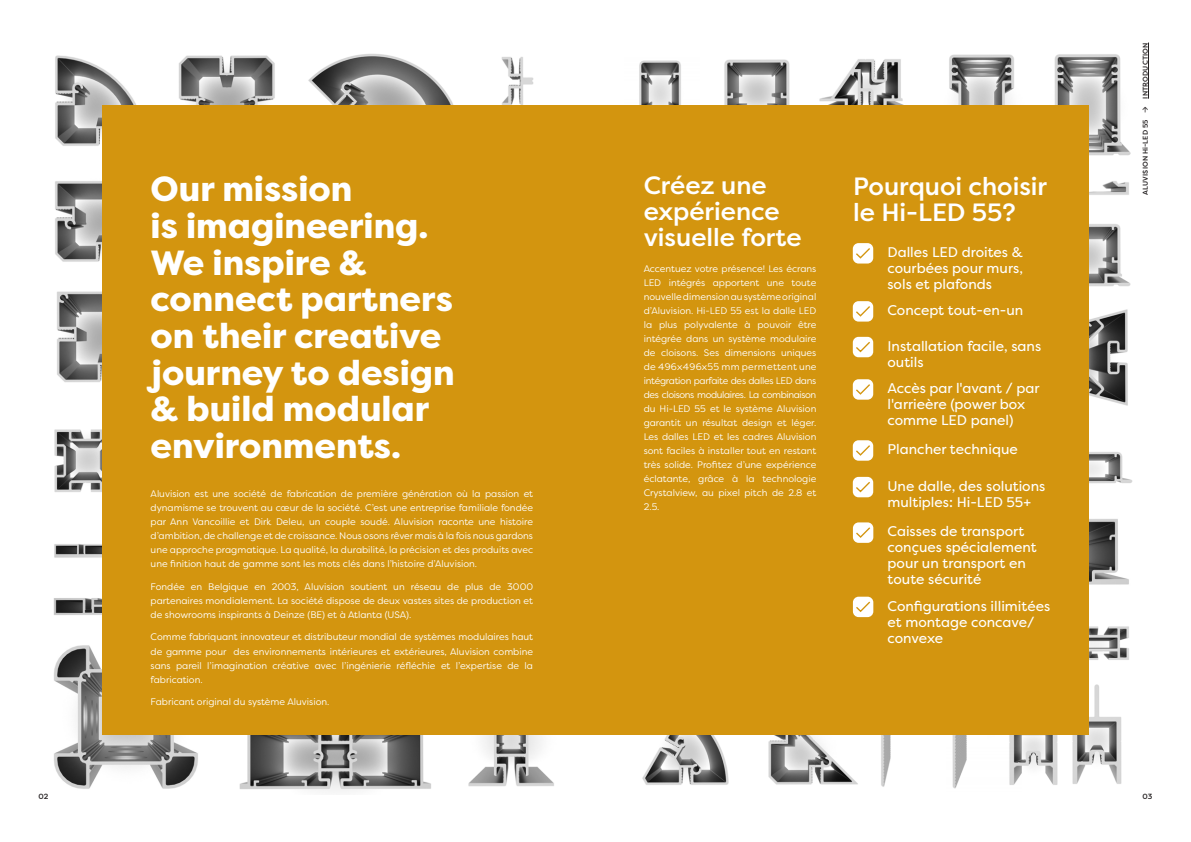
<style>
.page{position:relative;width:1191px;height:842px;background:#fff}
.page>*{position:absolute;margin:0;border:0;box-sizing:border-box;transform-origin:0 0}
.Title_white_heavy_42{font:800 34.9px/36.7px "Filson Pro";color:#fff}
.Subtitle_white_mediu{font:500 25px/26px "Filson Pro";color:#fff}
.Subsubtitle_white_ca{font:14px/16px "Filson Pro";color:#fff}
.Bodytext_light_9_5_p{font:9.5px/14px "Filson Pro";color:#fff;text-align:justify}
.t1{font:500 7.5px "Filson Pro";color:#231f20}
.t2{font:500 7px "Filson Pro";letter-spacing:.02em;color:#231f20}
</style>
<div class="page">
<img style="left:54px;top:645px;width:144px;height:144px">
<img style="left:239px;top:735px;width:192px;height:56px">
<img style="left:468px;top:735px;width:86px;height:52px">
<img style="left:768px;top:735px;width:90px;height:50px">
<img style="left:179px;top:55px;width:96px;height:50px">
<img style="left:57px;top:291px;width:45px;height:91px">
<img style="left:642px;top:735px;width:87px;height:50px">
<img style="left:1089px;top:181px;width:40px;height:14px">
<img style="left:308px;top:54px;width:146px;height:51px">
<img style="left:54px;top:598px;width:48px;height:17px">
<img style="left:55px;top:55px;width:81px;height:91px">
<img style="left:54px;top:544px;width:48px;height:14px">
<img style="left:55px;top:181px;width:47px;height:81px">
<img style="left:1089px;top:309px;width:39px;height:97px">
<img style="left:1089px;top:626px;width:40px;height:34px">
<img style="left:54px;top:429px;width:48px;height:63px">
<img style="left:1089px;top:519px;width:40px;height:66px">
<img style="left:1089px;top:452px;width:44px;height:32px">
<img style="left:639px;top:60px;width:42px;height:45px">
<img style="left:501px;top:57px;width:33px;height:48px">
<img style="left:1054px;top:54px;width:77px;height:102px">
<img style="left:949px;top:54px;width:65px;height:51px">
<img style="left:1089px;top:224px;width:42px;height:63px">
<img style="left:724px;top:59px;width:66px;height:46px">
<img style="left:881px;top:735px;width:10px;height:52px">
<img style="left:952px;top:735px;width:15px;height:54px">
<img style="left:1072px;top:684px;width:50px;height:100px">
<img style="left:1009px;top:735px;width:49px;height:50px">
<img style="left:819px;top:59px;width:85px;height:46px">
<div style="left:102px;top:105px;width:987px;height:630px;background:#d3950f"></div>
<div style="left:852px;top:243px;width:21px;height:21px;background:#fff;border-radius:6px"></div>
<svg style="left:856px;top:248px;width:14px;height:11px"></svg>
<div style="left:852px;top:301px;width:21px;height:21px;background:#fff;border-radius:6px"></div>
<svg style="left:856px;top:306px;width:14px;height:11px"></svg>
<div style="left:852px;top:440px;width:21px;height:21px;background:#fff;border-radius:6px"></div>
<svg style="left:856px;top:445px;width:14px;height:11px"></svg>
<div style="left:852px;top:337px;width:21px;height:20px;background:#fff;border-radius:6px"></div>
<svg style="left:856px;top:341px;width:14px;height:12px"></svg>
<div style="left:852px;top:477px;width:21px;height:20px;background:#fff;border-radius:6px"></div>
<svg style="left:856px;top:481px;width:14px;height:12px"></svg>
<div style="left:852px;top:379px;width:21px;height:21px;background:#fff;border-radius:6px"></div>
<svg style="left:856px;top:384px;width:14px;height:11px"></svg>
<div style="left:853px;top:597px;width:20px;height:20px;background:#fff;border-radius:6px"></div>
<svg style="left:856px;top:601px;width:15px;height:12px"></svg>
<div style="left:853px;top:522px;width:20px;height:21px;background:#fff;border-radius:6px"></div>
<svg style="left:856px;top:527px;width:15px;height:11px"></svg>
<hr style="left:1148px;top:43px;width:1px;height:56px;background:#231f20">
<p class="Title_white_heavy_42" style="left:151px;top:172px;width:203px">Our mission</p>
<p class="Title_white_heavy_42" style="left:151px;top:208px;width:305px">is imagineering.<br>We inspire &amp; connect partners on their creative journey to design &amp; build modular environments.</p>
<p class="Bodytext_light_9_5_p" style="left:151px;top:487px;width:384px">Aluvision est une société de fabrication de première génération où la passion et dynamisme se trouvent au cœur de la société. C’est une entreprise familiale fondée par Ann Vancoillie et Dirk Deleu, un couple soudé. Aluvision raconte une histoire d’ambition, de challenge et de croissance. Nous osons rêver mais à la fois nous gardons une approche pragmatique. La qualité, la durabilité, la précision et des produits avec une finition haut de gamme sont les mots clés dans l’histoire d’Aluvision.</p>
<p class="Bodytext_light_9_5_p" style="left:151px;top:579px;width:384px">Fondée en Belgique en 2003, Aluvision soutient un réseau de plus de 3000 partenaires mondialement. La société dispose de deux vastes sites de production et de showrooms inspirants à Deinze (BE) et à Atlanta (USA).</p>
<p class="Bodytext_light_9_5_p" style="left:151px;top:630px;width:384px">Comme fabriquant innovateur et distributeur mondial de systèmes modulaires haut de gamme pour des environnements intérieures et extérieures, Aluvision combine sans pareil l’imagination créative avec l’ingénierie réfléchie et l’expertise de la fabrication.</p>
<p class="Bodytext_light_9_5_p" style="left:151px;top:694px;width:180px">Fabricant original du système Aluvision.</p>
<p class="Subtitle_white_mediu" style="left:643px;top:172px;width:159px">Créez une expérience visuelle forte</p>
<p class="Bodytext_light_9_5_p" style="left:643px;top:261px;width:174px">Accentuez votre présence! Les écrans LED intégrés apportent une toute nouvelle dimension au système original d’Aluvision. Hi-LED 55 est la dalle LED la plus polyvalente à pouvoir être intégrée dans un système modulaire de cloisons. Ses dimensions uniques de 496x496x55 mm permettent une intégration parfaite des dalles LED dans des cloisons modulaires. La combinaison du Hi-LED 55 et le système Aluvision garantit un résultat design et léger.<br>Les dalles LED et les cadres Aluvision sont faciles à installer tout en restant très solide. Profitez d’une expérience éclatante, grâce à la technologie Crystalview, au pixel pitch de 2.8 et 2.5.</p>
<p class="Subtitle_white_mediu" style="left:853px;top:173px;width:195px">Pourquoi choisir</p>
<p class="Subtitle_white_mediu" style="left:853px;top:199px;width:164px">le Hi-LED 55?</p>
<p class="Subsubtitle_white_ca" style="left:887px;top:244px;width:137px;text-align:justify">Dalles LED droites &amp; courbées pour murs, sols et plafonds</p>
<p class="Subsubtitle_white_ca" style="left:887px;top:302px;width:137px">Concept tout-en-un</p>
<p class="Subsubtitle_white_ca" style="left:887px;top:338px;width:155px">Installation facile, sans outils</p>
<p class="Subsubtitle_white_ca" style="left:887px;top:380px;width:154px">Accès par l'avant / par l'arrieère (power box comme LED panel)</p>
<p class="Subsubtitle_white_ca" style="left:887px;top:441px;width:132px">Plancher technique</p>
<p class="Subsubtitle_white_ca" style="left:887px;top:478px;width:159px">Une dalle, des solutions multiples: Hi-LED 55+</p>
<p class="Subsubtitle_white_ca" style="left:887px;top:523px;width:151px">Caisses de transport conçues spécialement pour un transport en toute sécurité</p>
<p class="Subsubtitle_white_ca" style="left:887px;top:598px;width:164px">Configurations illimitées et montage concave/ convexe</p>
<p class="t2" style="left:1140px;top:195px;width:154px;rotate:-90deg">ALUVISION Hi-LED 55 → INTRODUCTION</p>
<p class="t1" style="left:39px;top:792px;width:11px">02</p>
<p class="t1" style="left:1142px;top:792px;width:11px">03</p>
</div>
